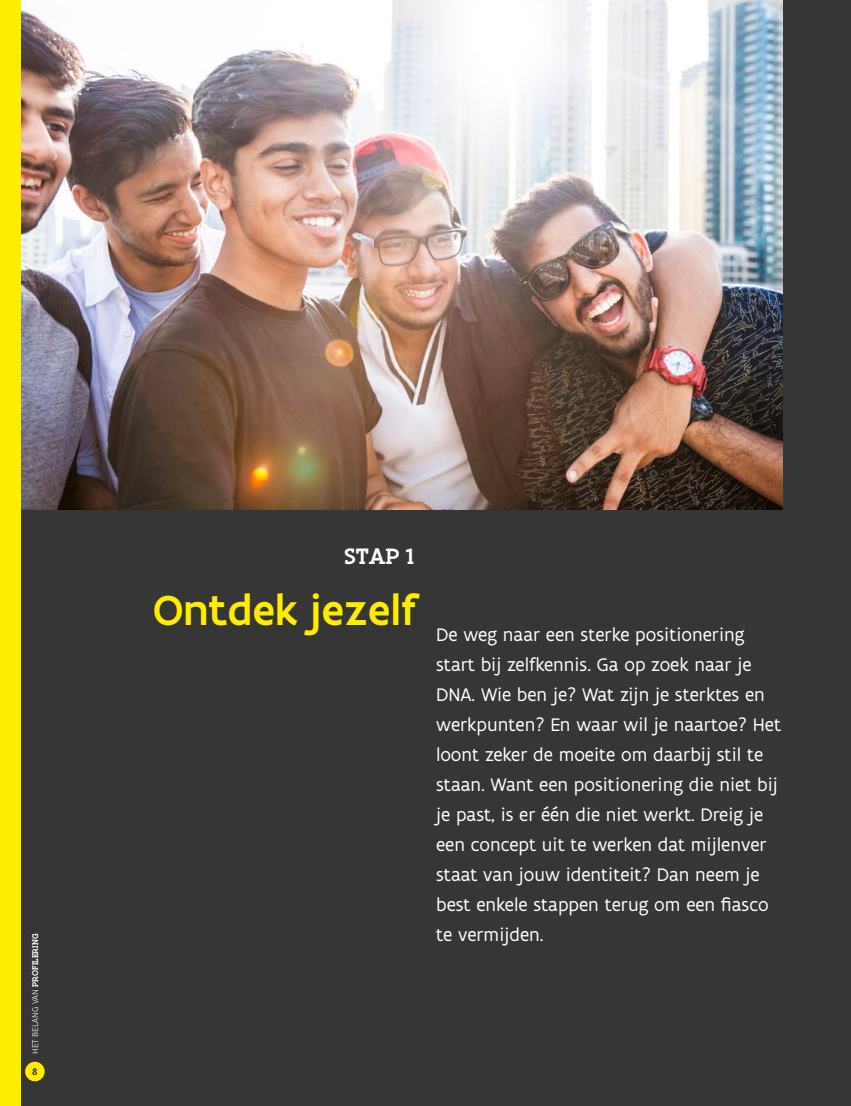
<style>
.page{position:relative;width:851px;height:1106px;background:#fff}
.page>*{position:absolute;margin:0;border:0;box-sizing:border-box;transform-origin:0 0}
._02_titel{font:500 45px "Flanders Art Sans";color:#ffed00}
._03_titel{font:500 24px "Flanders Art Serif";color:#fff}
._03_inleiding{font:19.5px/30px "Flanders Art Sans";color:#fff}
.t1{font:500 10.35px "Flanders Art Serif";color:#373636}
.t2{font:300 9px "Flanders Art Sans";letter-spacing:.005em;color:#fff}
.s1{font-family:"Flanders Art Serif";font-weight:500}
</style>
<div class="page">
<div style="left:0;top:0;width:850px;height:1106px;background:#373636"></div>
<img style="left:20px;top:0;width:762px;height:509px">
<div style="left:0;top:0;width:20px;height:1106px;background:#ffed00"></div>
<div style="left:25px;top:1061px;width:20px;height:20px;background:#ffed00;border-radius:50%"></div>
<p class="t2" style="left:30px;top:1054px;width:122px;rotate:-90deg">HET BELANG VAN <span class="s1">PROFILERING</span></p>
<p class="t1" style="left:32px;top:1064px;width:7px">8</p>
<h2 class="_03_titel" style="left:344px;top:541px;width:72px">STAP 1</h2>
<h1 class="_02_titel" style="left:153px;top:582px;width:263px">Ontdek jezelf</h1>
<p class="_03_inleiding" style="left:436px;top:620px;width:346px">De weg naar een sterke positionering start bij zelfkennis. Ga op zoek naar je DNA. Wie ben je? Wat zijn je sterktes en werkpunten? En waar wil je naartoe? Het loont zeker de moeite om daarbij stil te staan. Want een positionering die niet bij je past, is er één die niet werkt. Dreig je een concept uit te werken dat mijlenver staat van jouw identiteit? Dan neem je best enkele stappen terug om een fiasco te vermijden.</p>
</div>
